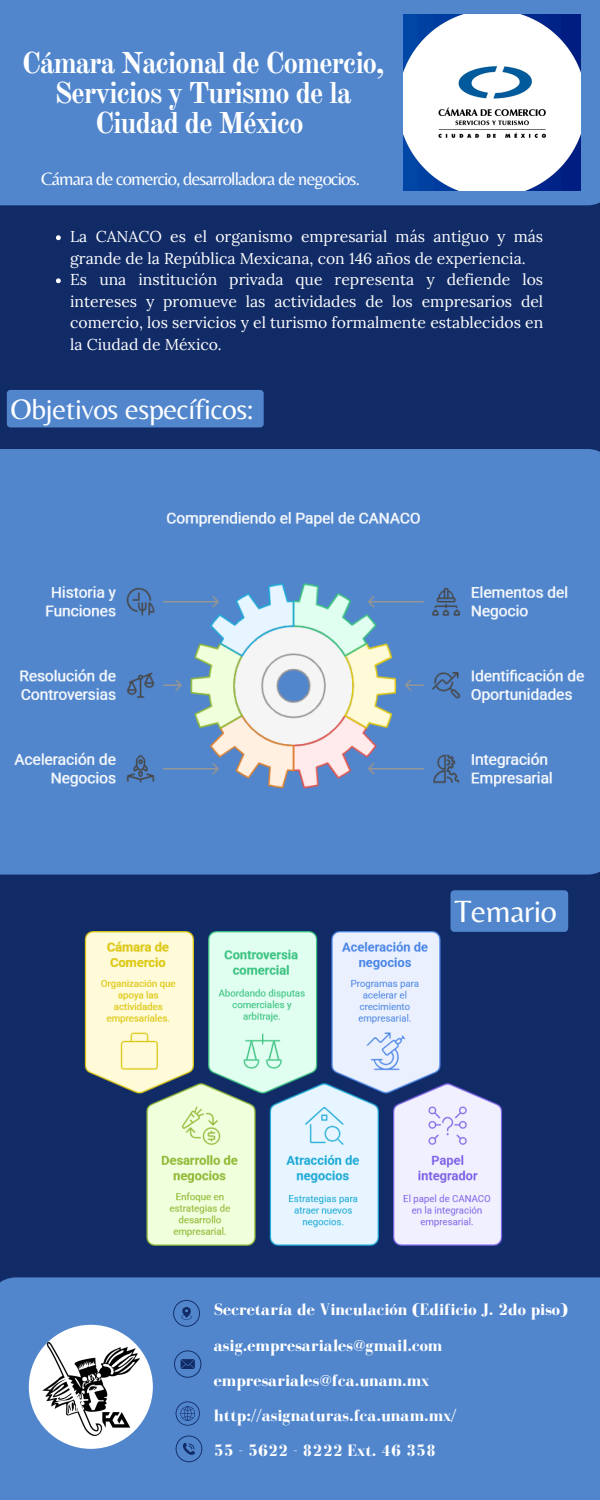
<style>
.page{position:relative;width:600px;height:1500px;background:#112b67}
.page>*{position:absolute;margin:0;border:0;box-sizing:border-box;transform-origin:0 0}
.t1{font:32px "Belleza";letter-spacing:-.015em;color:#fff}
.t2{font:700 29.5px/29.7px "Old Standard";letter-spacing:-.05em;color:#fff;text-align:center}
.t3{font:29.4px "Belleza";letter-spacing:-.015em;color:#fff}
.t4{font:18.6px "Belleza";letter-spacing:-.05em;color:#fff}
.t5{font:700 17px/35.2px "Bodoni FLF";color:#fff}
.t6{font:15.7px/21.5px "Lora";color:#fff}
</style>
<div class="page">
<div style="left:0;top:1277px;width:600px;height:223px;background:#5186cd"></div>
<div style="left:0;top:0;width:600px;height:205px;background:#5186cd"></div>
<div style="left:0;top:449px;width:600px;height:426px;background:#5186cd"></div>
<img style="left:404px;top:14px;width:176px;height:176px">
<div style="left:29px;top:1325px;width:124px;height:124px;background:#fff;border-radius:50%"></div>
<svg style="left:176px;top:1436px;width:26px;height:26px"></svg>
<svg style="left:176px;top:1401px;width:24px;height:24px"></svg>
<svg style="left:173px;top:1300px;width:27px;height:27px"></svg>
<svg style="left:174px;top:1350px;width:27px;height:27px"></svg>
<img style="left:43px;top:1343px;width:96px;height:92px">
<img style="left:11px;top:471px;width:577px;height:354px">
<img style="left:84px;top:912px;width:419px;height:334px">
<svg style="left:56px;top:235px;width:5px;height:5px"></svg>
<svg style="left:56px;top:278px;width:5px;height:5px"></svg>
<div style="left:7px;top:390px;width:257px;height:37px;background:#5186cd;border-radius:4px"></div>
<div style="left:451px;top:890px;width:117px;height:42px;background:#5186cd"></div>
<h4 class="t2" style="left:22px;top:49px;width:364px">Cámara Nacional de Comercio,<br>Servicios y Turismo de la<br>Ciudad de México</h4>
<p class="t4" style="left:41px;top:168px;width:321px">Cámara de comercio, desarrolladora de negocios.</p>
<p class="t6" style="left:70px;top:226px;width:475px">La CANACO es el organismo empresarial más antiguo y más grande de la República Mexicana, con 146 años de experiencia.</p>
<p class="t6" style="left:70px;top:269px;width:475px;text-align:justify">Es una institución privada que representa y defiende los intereses y promueve las actividades de los empresarios del comercio, los servicios y el turismo formalmente establecidos en la Ciudad de México.</p>
<p class="t3" style="left:11px;top:392px;width:244px">Objetivos específicos:</p>
<h2 class="t1" style="left:455px;top:893px;width:104px">Temario</h2>
<h1 class="t5" style="left:214px;top:1292px;width:356px">Secretaría de Vinculación (Edificio J. 2do piso) asig.empresariales@gmail.com empresariales@fca.unam.mx http://asignaturas.fca.unam.mx/<br>55 - 5622 - 8222 Ext. 46 358</h1>
</div>
